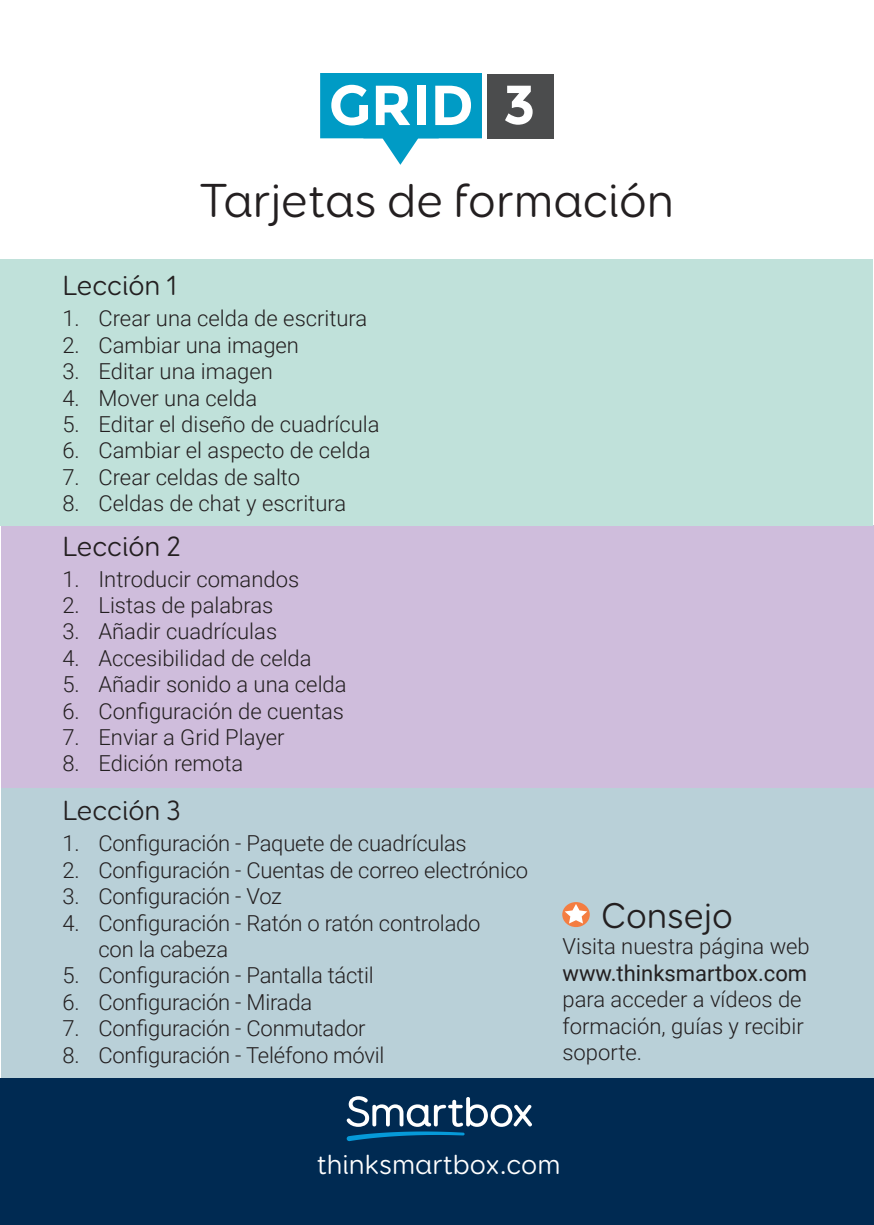
<style>
.page{position:relative;width:874px;height:1225px;background:#fff}
.page>*{position:absolute;margin:0;border:0;box-sizing:border-box;transform-origin:0 0}
.t1{font:48px "Booster Next FY";color:#231f20}
.Para{font:36px "Booster Next FY";color:#231f20}
.Para-2{font:28px "Booster Next FY";color:#231f20}
.t2{font:28px "Booster Next FY";color:#fff}
.Paragraph_Style_1{font:300 22px/26.4px "Roboto";color:#231f20}
.Para-3{font:300 22px/26.4px "Roboto";color:#231f20}
.s1{font-weight:400}
</style>
<div class="page">
<div style="left:1px;top:780px;width:872px;height:308px;background:#b9d0d8"></div>
<div style="left:1px;top:524px;width:872px;height:263px;background:#cfbddc"></div>
<div style="left:0;top:259px;width:871px;height:266px;background:#c0e1da"></div>
<div style="left:0;top:1078px;width:873px;height:147px;background:#002a52"></div>
<svg style="left:346px;top:1096px;width:185px;height:45px"></svg>
<div style="left:562px;top:902px;width:27px;height:25px;background:#f47d41;border-radius:50%"></div>
<svg style="left:564px;top:904px;width:23px;height:19px"></svg>
<div style="left:487px;top:74px;width:66px;height:64px;background:#4b4c4d"></div>
<svg style="left:505px;top:86px;width:27px;height:39px"></svg>
<svg style="left:320px;top:74px;width:161px;height:91px"></svg>
<p class="Para-2" style="left:62px;top:269px;width:116px">Lección 1</p>
<p class="t1" style="left:199px;top:172px;width:476px">Tarjetas de formación</p>
<p class="Paragraph_Style_1" style="left:62px;top:304px;width:306px">1. Crear una celda de escritura</p>
<p class="Paragraph_Style_1" style="left:62px;top:331px;width:238px">2. Cambiar una imagen</p>
<p class="Paragraph_Style_1" style="left:62px;top:357px;width:212px">3. Editar una imagen</p>
<p class="Paragraph_Style_1" style="left:62px;top:384px;width:196px">4. Mover una celda</p>
<p class="Paragraph_Style_1" style="left:62px;top:410px;width:318px">5. Editar el diseño de cuadrícula</p>
<p class="Paragraph_Style_1" style="left:62px;top:436px;width:309px">6. Cambiar el aspecto de celda</p>
<p class="Paragraph_Style_1" style="left:62px;top:463px;width:239px">7. Crear celdas de salto</p>
<p class="Paragraph_Style_1" style="left:62px;top:489px;width:285px">8. Celdas de chat y escritura</p>
<p class="Para-2" style="left:62px;top:529px;width:120px">Lección 2</p>
<p class="Paragraph_Style_1" style="left:62px;top:564px;width:238px">1. Introducir comandos</p>
<p class="Paragraph_Style_1" style="left:62px;top:591px;width:212px">2. Listas de palabras</p>
<p class="Paragraph_Style_1" style="left:62px;top:617px;width:216px">3. Añadir cuadrículas</p>
<p class="Paragraph_Style_1" style="left:62px;top:644px;width:251px">4. Accesibilidad de celda</p>
<p class="Paragraph_Style_1" style="left:62px;top:670px;width:285px">5. Añadir sonido a una celda</p>
<p class="Paragraph_Style_1" style="left:62px;top:696px;width:283px">6. Configuración de cuentas</p>
<p class="Paragraph_Style_1" style="left:62px;top:723px;width:223px">7. Enviar a Grid Player</p>
<p class="Paragraph_Style_1" style="left:62px;top:749px;width:182px">8. Edición remota</p>
<p class="Para-2" style="left:62px;top:794px;width:120px">Lección 3</p>
<p class="Paragraph_Style_1" style="left:62px;top:829px;width:405px">1. Configuración - Paquete de cuadrículas</p>
<p class="Paragraph_Style_1" style="left:62px;top:856px;width:467px">2. Configuración - Cuentas de correo electrónico</p>
<p class="Paragraph_Style_1" style="left:62px;top:882px;width:221px">3. Configuración - Voz</p>
<p class="Paragraph_Style_1" style="left:98px;top:908px;width:383px;text-indent:-36px">4. Configuración - Ratón o ratón controlado con la cabeza</p>
<p class="Paragraph_Style_1" style="left:62px;top:961px;width:313px">5. Configuración - Pantalla táctil</p>
<p class="Paragraph_Style_1" style="left:62px;top:988px;width:251px">6. Configuración - Mirada</p>
<p class="Paragraph_Style_1" style="left:62px;top:1014px;width:304px">7. Configuración - Conmutador</p>
<p class="Paragraph_Style_1" style="left:62px;top:1040px;width:323px">8. Configuración - Teléfono móvil</p>
<p class="Para" style="left:600px;top:894px;width:133px">Consejo</p>
<p class="Para-3" style="left:562px;top:932px;width:249px">Visita nuestra página web</p>
<p class="Para-3" style="left:562px;top:959px;width:246px"><span class="s1">www.thinksmartbox.com </span>para acceder a vídeos de formación, guías y recibir soporte.</p>
<p class="t2" style="left:316px;top:1147px;width:245px">thinksmartbox.com</p>
</div>
